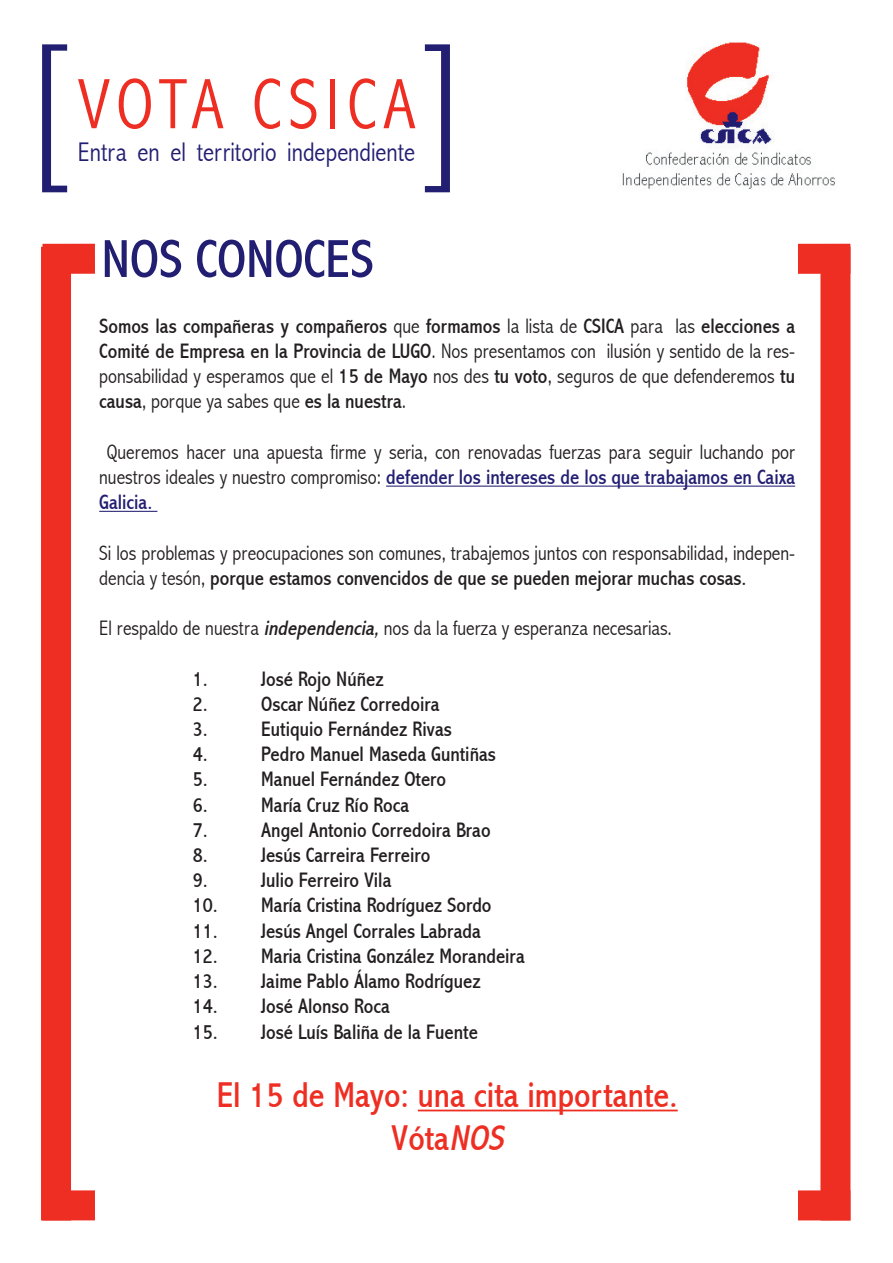
<style>
.page{position:relative;width:893px;height:1263px;background:#fff}
.page>*{position:absolute;margin:0;border:0;box-sizing:border-box;transform-origin:0 0}
.t1{font:300 condensed 165px "Abadi";color:#221e72}
.t2{font:300 condensed 72px "Abadi";letter-spacing:.1em;color:#ee2e22}
.t3{font:condensed 54px "Abadi";color:#221e72}
.t4{font:condensed 36px/43.2px "Abadi";color:#ee2e22;text-align:center}
.t5{font:300 condensed 27px "Abadi";color:#221e72}
.t6{font:300 condensed 21px/25.2px "Abadi";color:#231f20;text-align:justify}
.t7{font:condensed 21px "Abadi";color:#231f20}
.s1{font-weight:400}
.s2{font-weight:400;color:#221e72}
.s3{font-weight:400;font-style:italic}
.s4{font-style:italic}
</style>
<div class="page">
<img style="left:622px;top:43px;width:213px;height:146px">
<hr style="left:386px;top:486px;width:409px;height:1px;background:#221e72">
<hr style="left:99px;top:511px;width:58px;height:1px;background:#221e72">
<hr style="left:418px;top:1109px;width:260px;height:2px;background:#ee2e22">
<div style="left:41px;top:247px;width:30px;height:973px;background:#ee2e22"></div>
<div style="left:43px;top:244px;width:52px;height:30px;background:#ee2e22"></div>
<div style="left:43px;top:1190px;width:52px;height:30px;background:#ee2e22"></div>
<div style="left:820px;top:247px;width:30px;height:973px;background:#ee2e22"></div>
<div style="left:798px;top:244px;width:52px;height:30px;background:#ee2e22"></div>
<div style="left:798px;top:1190px;width:52px;height:30px;background:#ee2e22"></div>
<h1 class="t1" style="left:20px;top:6px;width:56px">[</h1>
<h2 class="t2" style="left:78px;top:62px;width:339px">VOTA CSICA</h2>
<p class="t5" style="left:78px;top:136px;width:339px">Entra en el territorio independiente</p>
<h1 class="t1" style="left:417px;top:6px;width:56px">]</h1>
<h3 class="t3" style="left:101px;top:228px;width:274px">NOS CONOCES</h3>
<p class="t6" style="left:99px;top:313px;width:697px"><span class="s1">Somos las compañeras y compañeros</span> que <span class="s1">formamos</span> la lista de <span class="s1">CSICA</span> para las <span class="s1">elecciones a Comité de Empresa en la Provincia de LUGO</span>. Nos presentamos con ilusión y sentido de la res&shy;ponsabilidad y esperamos que el <span class="s1">15 de Mayo</span> nos des <span class="s1">tu voto</span>, seguros de que defenderemos <span class="s1">tu causa</span>, porque ya sabes que <span class="s1">es la nuestra</span>.</p>
<p class="t6" style="left:99px;top:439px;width:697px;text-indent:8px">Queremos hacer una apuesta firme y seria, con renovadas fuerzas para seguir luchando por nuestros ideales y nuestro compromiso: <span class="s2">defender los intereses de los que trabajamos en Caixa Galicia.</span></p>
<p class="t6" style="left:99px;top:540px;width:697px">Si los problemas y preocupaciones son comunes, trabajemos juntos con responsabilidad, indepen&shy;dencia y tesón, <span class="s1">porque estamos convencidos de que se pueden mejorar muchas cosas.</span></p>
<p class="t6" style="left:99px;top:616px;width:574px">El respaldo de nuestra <span class="s3">independencia,</span>nos da la fuerza y esperanza necesarias.</p>
<p class="t7" style="left:193px;top:666px;width:17px">1.</p>
<p class="t7" style="left:261px;top:666px;width:124px">José Rojo Núñez</p>
<p class="t7" style="left:193px;top:692px;width:17px">2.</p>
<p class="t7" style="left:261px;top:692px;width:180px">Oscar Núñez Corredoira</p>
<p class="t7" style="left:193px;top:717px;width:17px">3.</p>
<p class="t7" style="left:261px;top:717px;width:192px">Eutiquio Fernández Rivas</p>
<p class="t7" style="left:193px;top:742px;width:17px">4.</p>
<p class="t7" style="left:261px;top:742px;width:236px">Pedro Manuel Maseda Guntiñas</p>
<p class="t7" style="left:193px;top:767px;width:17px">5.</p>
<p class="t7" style="left:261px;top:767px;width:186px">Manuel Fernández Otero</p>
<p class="t7" style="left:193px;top:792px;width:17px">6.</p>
<p class="t7" style="left:261px;top:792px;width:150px">María Cruz Río Roca</p>
<p class="t7" style="left:193px;top:818px;width:17px">7.</p>
<p class="t7" style="left:261px;top:818px;width:231px">Angel Antonio Corredoira Brao</p>
<p class="t7" style="left:193px;top:843px;width:17px">8.</p>
<p class="t7" style="left:261px;top:843px;width:171px">Jesús Carreira Ferreiro</p>
<p class="t7" style="left:193px;top:868px;width:17px">9.</p>
<p class="t7" style="left:261px;top:868px;width:132px">Julio Ferreiro Vila</p>
<p class="t7" style="left:193px;top:893px;width:300px">10. María Cristina Rodríguez Sordo</p>
<p class="t7" style="left:193px;top:918px;width:290px">11. Jesús Angel Corrales Labrada</p>
<p class="t7" style="left:193px;top:944px;width:334px">12. Maria Cristina González Morandeira</p>
<p class="t7" style="left:193px;top:969px;width:290px">13. Jaime Pablo Álamo Rodríguez</p>
<p class="t7" style="left:193px;top:994px;width:199px">14. José Alonso Roca</p>
<p class="t7" style="left:193px;top:1019px;width:287px">15. José Luís Baliña de la Fuente</p>
<h3 class="t4" style="left:217px;top:1074px;width:463px">El 15 de Mayo: una cita importante.<br>Vóta<span class="s4">NOS</span></h3>
</div>
